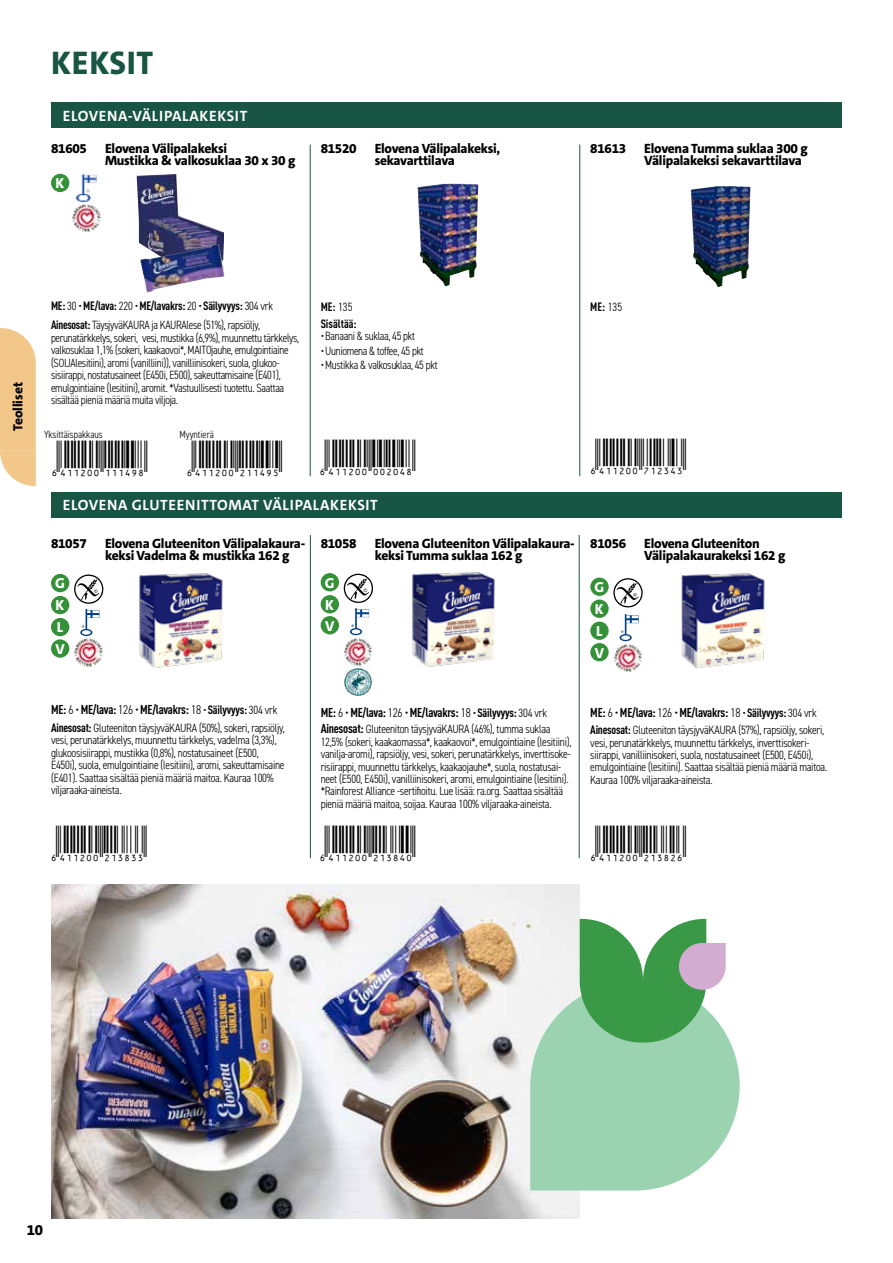
<style>
.page{position:relative;width:893px;height:1263px;background:#fff}
.page>*{position:absolute;margin:0;border:0;box-sizing:border-box;transform-origin:0 0}
.t1{font:36px "Viisas EAN Melko Matala";color:#000}
.t2{font:800 33px "The Sans C5";letter-spacing:.025em;color:#185542}
.t3{font:700 15px "The Sans C5";letter-spacing:.045em;color:#fff}
.t4{font:800 15px "The Sans C5";color:#000}
.t5{font:800 14.55px/21.8px "The Sans C5";color:#fff}
.t6{font:800 13.5px/12px "The Sans C5";letter-spacing:-.02em;color:#000}
.t7{font:800 13.5px "The Sans C5";color:#000}
.t8{font:700 condensed 12.75px "DIN Pro";letter-spacing:-.02em;color:#000}
.t9{font:300 condensed 12px/12.5px "DIN2014";letter-spacing:-.02em;color:#000}
.t10{font:700 condensed 12px "DIN Pro";letter-spacing:-.02em;color:#000}
.t11{font:700 condensed 12px/16.8px "DIN Pro";color:#000}
.t12{font:300 condensed 10.5px "DIN2014";color:#000}
.s1{font-family:"DIN2014";font-weight:300}
.s2{font-family:"DIN Pro";font-weight:700}
.s3{font-family:"DIN2014";font-weight:300;font-size:12px}
.s4{font-size:12px}
.s5{font-family:"DIN Pro";font-weight:700;font-size:12.75px}
</style>
<div class="page">
<hr style="left:310px;top:145px;width:1px;height:331px;background:#185542">
<hr style="left:310px;top:535px;width:1px;height:323px;background:#185542">
<hr style="left:579px;top:145px;width:1px;height:331px;background:#185542">
<hr style="left:579px;top:535px;width:1px;height:323px;background:#185542">
<div style="left:51px;top:103px;width:791px;height:25px;background:#185542"></div>
<div style="left:51px;top:492px;width:791px;height:26px;background:#185542"></div>
<img style="left:681px;top:573px;width:84px;height:96px">
<svg style="left:613px;top:578px;width:30px;height:29px"></svg>
<svg style="left:620px;top:614px;width:19px;height:27px"></svg>
<img style="left:139px;top:573px;width:84px;height:95px">
<img style="left:412px;top:572px;width:83px;height:95px">
<svg style="left:74px;top:574px;width:29px;height:62px"></svg>
<div style="left:51px;top:574px;width:18px;height:18px;background:#359138;border-radius:50%"></div>
<div style="left:51px;top:596px;width:18px;height:18px;background:#359138;border-radius:50%"></div>
<div style="left:51px;top:618px;width:18px;height:18px;background:#359138;border-radius:50%"></div>
<div style="left:51px;top:639px;width:18px;height:19px;background:#359138;border-radius:50%"></div>
<img style="left:74px;top:638px;width:19px;height:29px">
<div style="left:590px;top:578px;width:19px;height:18px;background:#359138;border-radius:50%"></div>
<div style="left:590px;top:599px;width:19px;height:19px;background:#359138;border-radius:50%"></div>
<div style="left:590px;top:621px;width:19px;height:19px;background:#359138;border-radius:50%"></div>
<div style="left:590px;top:643px;width:19px;height:18px;background:#359138;border-radius:50%"></div>
<img style="left:613px;top:643px;width:19px;height:29px">
<img style="left:345px;top:669px;width:27px;height:27px">
<svg style="left:344px;top:574px;width:29px;height:61px"></svg>
<div style="left:321px;top:573px;width:18px;height:18px;background:#359138;border-radius:50%"></div>
<div style="left:321px;top:595px;width:18px;height:18px;background:#359138;border-radius:50%"></div>
<div style="left:321px;top:616px;width:18px;height:18px;background:#359138;border-radius:50%"></div>
<img style="left:344px;top:637px;width:20px;height:29px">
<img style="left:72px;top:204px;width:18px;height:28px">
<img style="left:76px;top:174px;width:21px;height:29px">
<div style="left:51px;top:174px;width:18px;height:18px;background:#359138;border-radius:50%"></div>
<img style="left:137px;top:174px;width:61px;height:93px">
<img style="left:140px;top:245px;width:75px;height:17px">
<img style="left:51px;top:884px;width:529px;height:334px">
<svg style="left:530px;top:919px;width:210px;height:271px"></svg>
<img style="left:417px;top:183px;width:61px;height:103px">
<img style="left:691px;top:186px;width:59px;height:101px">
<svg style="left:0;top:328px;width:36px;height:158px;background:#f4cc95"></svg>
<h2 class="t2" style="left:51px;top:42px;width:104px">KEKSIT</h2>
<p class="t3" style="left:63px;top:106px;width:186px">ELOVENA-VÄLIPALAKEKSIT</p>
<p class="t6" style="left:51px;top:143px;width:38px">81605</p>
<p class="t6" style="left:105px;top:143px;width:192px">Elovena Välipalakeksi<br>Mustikka &amp; valkosuklaa 30 x 30 g</p>
<p class="t5" style="left:56px;top:173px;width:10px">K</p>
<p class="t6" style="left:321px;top:143px;width:38px">81520</p>
<p class="t6" style="left:375px;top:143px;width:127px">Elovena Välipalakeksi, sekavarttilava</p>
<p class="t6" style="left:590px;top:143px;width:38px">81613</p>
<p class="t6" style="left:644px;top:143px;width:165px">Elovena Tumma suklaa 300 g<br>Välipalakeksi sekavarttilava</p>
<p class="t7" style="left:9px;top:431px;width:51px;rotate:-90deg">Teolliset</p>
<p class="t10" style="left:51px;top:297px;width:224px">ME: <span class="s1">30 •</span> ME/lava: <span class="s1">220 •</span> ME/lavakrs: <span class="s1">20 •</span> Säilyvyys: <span class="s1">304 vrk</span></p>
<p class="t9" style="left:51px;top:319px;width:250px"><span class="s2">Ainesosat:</span> TäysjyväKAURA ja KAURAlese (51%), rapsiöljy, perunatärkkelys, sokeri, vesi, mustikka (6,9%), muunnettu tärkkelys, valkosuklaa 1,1% (sokeri, kaakaovoi*, MAITOjauhe, emulgointiaine (SOIJAlesitiini), aromi (vanilliini)), vanilliinisokeri, suola, glukoo&shy;sisiirappi, nostatusaineet (E450i, E500), sakeuttamisaine (E401), emulgointiaine (lesitiini), aromit. *Vastuullisesti tuotettu. Saattaa sisältää pieniä määriä muita viljoja.</p>
<p class="t12" style="left:44px;top:428px;width:60px">Yksittäispakkaus</p>
<p class="t12" style="left:180px;top:428px;width:36px">Myyntierä</p>
<h1 class="t1" style="left:50px;top:440px;width:233px">*6411200111498* *6411200211495*</h1>
<p class="t11" style="left:321px;top:297px;width:38px">ME: <span class="s1">135<br></span>Sisältää:</p>
<p class="t9" style="left:321px;top:330px;width:96px">• Banaani &amp; suklaa, 45 pkt</p>
<p class="t9" style="left:321px;top:344px;width:105px">• Uuniomena &amp; toffee, 45 pkt</p>
<p class="t9" style="left:321px;top:359px;width:118px">• Mustikka &amp; valkosuklaa, 45 pkt</p>
<h1 class="t1" style="left:318px;top:439px;width:99px">*6411200002048*</h1>
<p class="t3" style="left:63px;top:496px;width:317px">ELOVENA GLUTEENITTOMAT VÄLIPALAKEKSIT</p>
<p class="t6" style="left:51px;top:537px;width:38px">81057</p>
<p class="t6" style="left:105px;top:537px;width:202px">Elovena Gluteeniton Välipalakaura&shy;keksi Vadelma &amp; mustikka 162 g</p>
<p class="t6" style="left:321px;top:537px;width:38px">81058</p>
<p class="t6" style="left:375px;top:537px;width:202px">Elovena Gluteeniton Välipalakaura&shy;keksi Tumma suklaa 162 g</p>
<p class="t10" style="left:590px;top:297px;width:33px">ME: <span class="s1">135</span></p>
<h1 class="t1" style="left:589px;top:438px;width:99px">*6411200712343*</h1>
<p class="t6" style="left:590px;top:537px;width:38px">81056</p>
<p class="t6" style="left:644px;top:537px;width:143px">Elovena Gluteeniton<br>Välipalakaurakeksi 162 g</p>
<p class="t5" style="left:325px;top:572px;width:11px;text-align:justify">G K V</p>
<p class="t5" style="left:55px;top:573px;width:11px">G<br>K<br>L<br>V</p>
<p class="t5" style="left:594px;top:576px;width:11px">G<br>K<br>L<br>V</p>
<p class="t8" style="left:51px;top:700px;width:228px">ME: <span class="s1">6 •</span> ME/lava: <span class="s1">126 •</span> ME/lavakrs: <span class="s1">18</span> <span class="s3">•</span> <span class="s4">Säilyvyys:</span> <span class="s3">304 vrk</span></p>
<p class="t9" style="left:51px;top:721px;width:235px"><span class="s2">Ainesosat:</span> Gluteeniton täysjyväKAURA (50%), sokeri, rapsiöljy, vesi, perunatärkkelys, muunnettu tärkkelys, vadelma (3,3%), glukoosisiirappi, mustikka (0,8%), nostatusaineet (E500, E450i), suola, emulgointiaine (lesitiini), aromi, sakeuttamisaine (E401). Saattaa sisältää pieniä määriä maitoa. Kauraa 100% viljaraaka-aineista.</p>
<p class="t8" style="left:321px;top:703px;width:228px">ME: <span class="s1">6 •</span> ME/lava: <span class="s1">126 •</span> ME/lavakrs: <span class="s1">18</span> <span class="s3">•</span> <span class="s4">Säilyvyys:</span> <span class="s3">304 vrk</span></p>
<p class="t9" style="left:321px;top:723px;width:252px"><span class="s5">Ainesosat:</span> Gluteeniton täysjyväKAURA (46%), tumma suklaa 12,5% (sokeri, kaakaomassa*, kaakaovoi*, emulgointiaine (lesitiini), vanilja-aromi), rapsiöljy, vesi, sokeri, perunatärkkelys, inverttisoke&shy;risiirappi, muunnettu tärkkelys, kaakaojauhe*, suola, nostatusai&shy;neet (E500, E450i), vanilliinisokeri, aromi, emulgointiaine (lesitiini). *Rainforest Alliance -sertifioitu. Lue lisää: ra.org. Saattaa sisältää pieniä määriä maitoa, soijaa. Kauraa 100% viljaraaka-aineista.</p>
<h1 class="t1" style="left:50px;top:825px;width:99px">*6411200213833*</h1>
<h1 class="t1" style="left:318px;top:825px;width:99px">*6411200213840*</h1>
<p class="t8" style="left:590px;top:703px;width:228px">ME: <span class="s1">6 •</span> ME/lava: <span class="s1">126 •</span> ME/lavakrs: <span class="s1">18</span> <span class="s3">•</span> <span class="s4">Säilyvyys:</span> <span class="s3">304 vrk</span></p>
<p class="t9" style="left:590px;top:724px;width:238px"><span class="s2">Ainesosat:</span> Gluteeniton täysjyväKAURA (57%), rapsiöljy, sokeri, vesi, perunatärkkelys, muunnettu tärkkelys, inverttisokeri&shy;siirappi, vanilliinisokeri, suola, nostatusaineet (E500, E450i), emulgointiaine (lesitiini). Saattaa sisältää pieniä määriä maitoa.<br>Kauraa 100% viljaraaka-aineista.</p>
<h1 class="t1" style="left:589px;top:825px;width:99px">*6411200213826*</h1>
<p class="t4" style="left:27px;top:1220px;width:18px">10</p>
</div>
